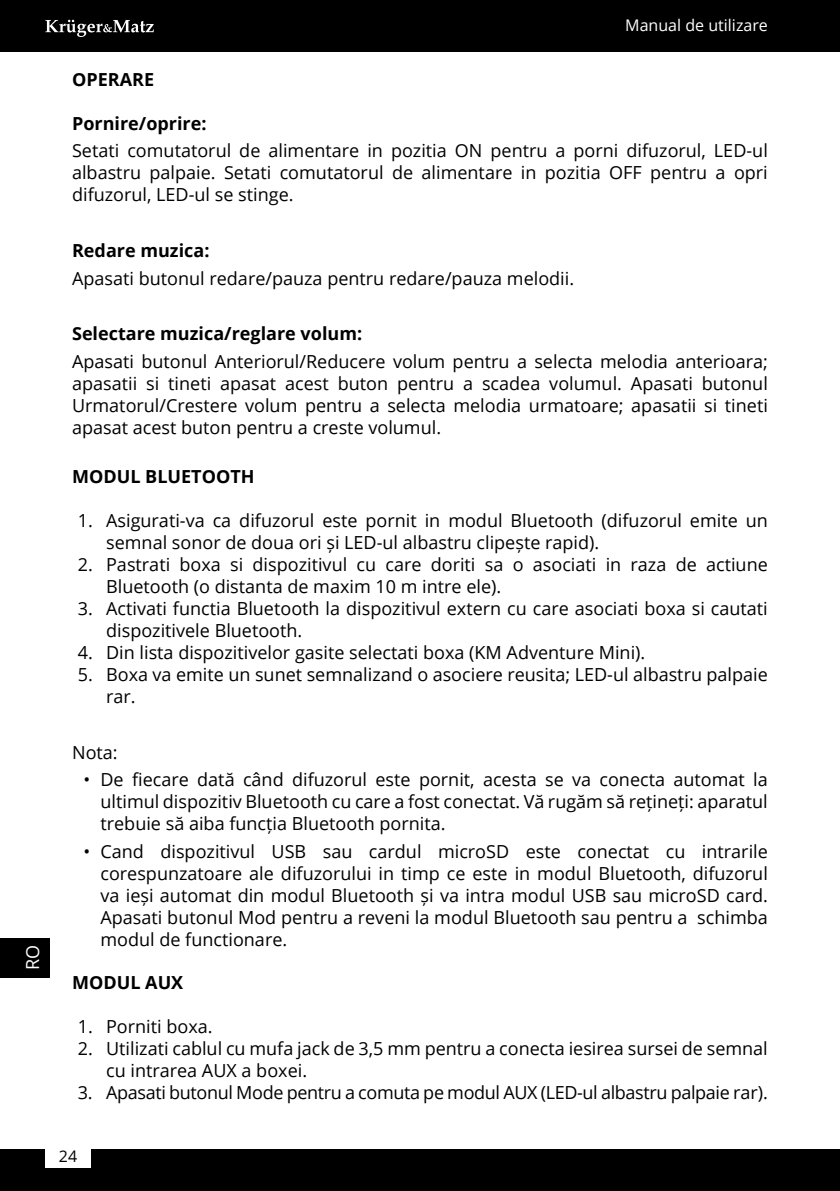
<style>
.page{position:relative;width:840px;height:1191px;background:#fff}
.page>*{position:absolute;margin:0;border:0;box-sizing:border-box;transform-origin:0 0}
.t1{font:18px/22px "Open Sans";color:#000}
.t2{font:700 18px "Open Sans";color:#000}
.t3{font:18px "Open Sans";letter-spacing:-.02em;color:#000}
.t4{font:18px "Open Sans";color:#fff}
.t5{font:16px "Open Sans";color:#fff}
.t6{font:16px "Open Sans";color:#000}
</style>
<div class="page">
<div style="left:0;top:1149px;width:839px;height:42px;background:#000"></div>
<div style="left:0;top:0;width:839px;height:51px;background:#000"></div>
<svg style="left:45px;top:20px;width:109px;height:17px"></svg>
<div style="left:45px;top:1144px;width:46px;height:24px;background:#fff"></div>
<div style="left:0;top:938px;width:49px;height:39px;background:#000"></div>
<p class="t4" style="left:20px;top:970px;width:27px;rotate:-90deg">RO</p>
<p class="t5" style="left:625px;top:14px;width:144px">Manual de utilizare</p>
<p class="t2" style="left:72px;top:67px;width:83px">Op erare</p>
<p class="t2" style="left:72px;top:111px;width:136px">Pornire/oprire:</p>
<p class="t1" style="left:72px;top:139px;width:697px;text-align:justify">Setati comutatorul de alimentare in pozitia ON pentru a porni difuzorul, LED-ul albastru palpaie. Setati comutatorul de alimentare in pozitia OFF pentru a opri difuzorul, LED-ul se stinge.</p>
<p class="t2" style="left:72px;top:238px;width:139px">Redare muzica:</p>
<p class="t1" style="left:72px;top:266px;width:503px">Apasati butonul redare/pauza pentru redare/pauza melodii.</p>
<p class="t2" style="left:72px;top:321px;width:291px">Selectare muzica/reglare volum:</p>
<p class="t1" style="left:72px;top:349px;width:697px;text-align:justify">Apasati butonul Anteriorul/Reducere volum pentru a selecta melodia anterioara; apasatii si tineti apasat acest buton pentru a scadea volumul. Apasati butonul Urmatorul/Crestere volum pentru a selecta melodia urmatoare; apasatii si tineti apasat acest buton pentru a creste volumul.</p>
<p class="t2" style="left:72px;top:464px;width:184px">Modul Bluetooth</p>
<p class="t1" style="left:106px;top:509px;width:663px;text-indent:-28px">1. Asigurati-va ca difuzorul este pornit in modul Bluetooth (difuzorul emite un semnal sonor de doua ori și LED-ul albastru clipește rapid).</p>
<p class="t1" style="left:106px;top:553px;width:663px;text-indent:-28px">2. Pastrati boxa si dispozitivul cu care doriti sa o asociati in raza de actiune<br>Bluetooth (o distanta de maxim 10 m intre ele).</p>
<p class="t1" style="left:106px;top:597px;width:662px;text-indent:-28px">3. Activati functia Bluetooth la dispozitivul extern cu care asociati boxa si cautati dispozitivele Bluetooth.</p>
<p class="t1" style="left:78px;top:641px;width:569px">4. Din lista dispozitivelor gasite selectati boxa (KM Adventure Mini).</p>
<p class="t1" style="left:106px;top:663px;width:663px;text-indent:-28px">5. Boxa va emite un sunet semnalizand o asociere reusita; LED-ul albastru palpaie rar.</p>
<p class="t1" style="left:72px;top:740px;width:47px">Nota:</p>
<p class="t1" style="left:100px;top:768px;width:668px;text-align:justify;text-indent:-17px">• De fiecare dată când difuzorul este pornit, acesta se va conecta automat la ultimul dispozitiv Bluetooth cu care a fost conectat. Vă rugăm să rețineți: aparatul trebuie să aiba funcția Bluetooth pornita.</p>
<p class="t1" style="left:100px;top:840px;width:668px;text-align:justify;text-indent:-17px">• Cand dispozitivul USB sau cardul microSD este conectat cu intrarile corespunzatoare ale difuzorului in timp ce este in modul Bluetooth, difuzorul va ieși automat din modul Bluetooth și va intra modul USB sau microSD card.<br>Apasati butonul Mod pentru a reveni la modul Bluetooth sau pentru a schimba modul de functionare.</p>
<p class="t2" style="left:72px;top:970px;width:113px">Modul AUX</p>
<p class="t1" style="left:78px;top:1015px;width:136px">1. Porniti boxa.</p>
<p class="t1" style="left:106px;top:1037px;width:662px;text-indent:-28px">2. Utilizati cablul cu mufa jack de 3,5 mm pentru a conecta iesirea sursei de semnal cu intrarea AUX a boxei.</p>
<p class="t3" style="left:78px;top:1080px;width:691px">3. Apasati butonul Mode pentru a comuta pe modul AUX (LED-ul albastru palpaie rar).</p>
<p class="t6" style="left:59px;top:1145px;width:20px">24</p>
</div>
